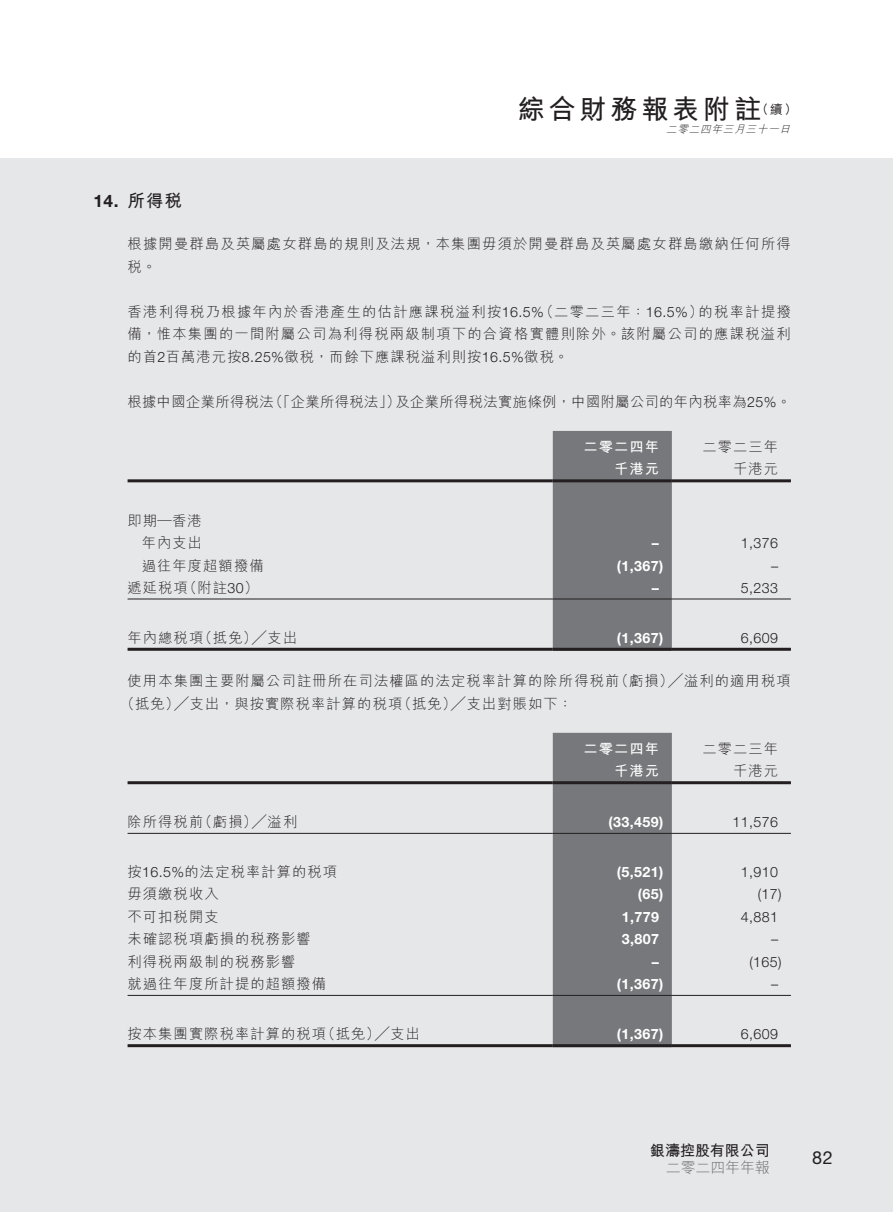
<style>
.page{position:relative;width:893px;height:1212px;background:#fff}
.page>*{position:absolute;margin:0;border:0;box-sizing:border-box;transform-origin:0 0}
.t1{font:700 27px "M Hei HK";letter-spacing:.145em;color:#231f20}
.t2{font:18px "Helvetica Neue LT Std";color:#231f20}
.t3{font:700 17.25px "M Hei HK";color:#231f20}
.t4{font:700 17.25px "Helvetica Neue LT Std";color:#231f20}
.t5{font:700 15px "M Hei HK";color:#231f20}
.t6{font:300 15px "M Hei HK";letter-spacing:-.01em;color:#6c6d70}
.t7{font:300 14.25px/22.5px "M Hei HK";letter-spacing:.08em;color:#231f20}
.t8{font:700 14.25px "Helvetica Neue LT Std";letter-spacing:.03em;color:#fff}
.t9{font:300 14.25px "Helvetica Neue LT Std";letter-spacing:.03em;color:#231f20}
.t10{font:300 14.25px "M Hei HK";letter-spacing:.03em;color:#231f20}
.t11{font:700 14.25px "M Hei HK";letter-spacing:.08em;color:#fff}
.t12{font:500 12.75px "M Hei HK";color:#231f20}
.t13{font:italic 300 10.5px "M Hei HK";color:#231f20}
.s1{font-family:"Helvetica Neue LT Std"}
</style>
<div class="page">
<div style="left:0;top:158px;width:893px;height:1054px;background:#e6e7e9"></div>
<div style="left:553px;top:431px;width:119px;height:217px;background:#76787b"></div>
<hr style="left:128px;top:479px;width:425px;height:3px;background:#231f20">
<hr style="left:553px;top:479px;width:119px;height:3px;background:#231f20">
<hr style="left:672px;top:479px;width:119px;height:3px;background:#231f20">
<hr style="left:128px;top:599px;width:425px;height:1px;background:#231f20">
<hr style="left:553px;top:599px;width:119px;height:1px;background:#231f20">
<hr style="left:672px;top:599px;width:119px;height:1px;background:#231f20">
<hr style="left:128px;top:648px;width:425px;height:3px;background:#231f20">
<hr style="left:553px;top:648px;width:119px;height:3px;background:#231f20">
<hr style="left:672px;top:648px;width:119px;height:3px;background:#231f20">
<div style="left:553px;top:733px;width:119px;height:311px;background:#76787b"></div>
<hr style="left:128px;top:781px;width:425px;height:3px;background:#231f20">
<hr style="left:553px;top:781px;width:119px;height:3px;background:#231f20">
<hr style="left:672px;top:781px;width:119px;height:3px;background:#231f20">
<hr style="left:128px;top:833px;width:425px;height:1px;background:#231f20">
<hr style="left:553px;top:833px;width:119px;height:1px;background:#231f20">
<hr style="left:672px;top:833px;width:119px;height:1px;background:#231f20">
<hr style="left:128px;top:995px;width:425px;height:1px;background:#231f20">
<hr style="left:553px;top:995px;width:119px;height:1px;background:#231f20">
<hr style="left:672px;top:995px;width:119px;height:1px;background:#231f20">
<hr style="left:128px;top:1044px;width:425px;height:3px;background:#231f20">
<hr style="left:553px;top:1044px;width:119px;height:3px;background:#231f20">
<hr style="left:672px;top:1044px;width:119px;height:3px;background:#231f20">
<h1 class="t1" style="left:518px;top:90px;width:245px">綜合財務報表附註</h1>
<p class="t12" style="left:756px;top:100px;width:43px">（續(</p>
<p class="t13" style="left:666px;top:121px;width:129px">二零二四年三月三十一日</p>
<p class="t4" style="left:94px;top:190px;width:26px">14.</p>
<p class="t3" style="left:128px;top:188px;width:56px">所得稅</p>
<p class="t7" style="left:128px;top:232px;width:665px">根據開曼群島及英屬處女群島的規則及法規，本集團毋須於開曼群島及英屬處女群島繳納任何所得稅。</p>
<p class="t7" style="left:698px;top:300px;width:94px">的稅率計提撥</p>
<p class="t7" style="left:539px;top:300px;width:165px">（二零二三年：<span class="s1">16.5%</span>）</p>
<p class="t7" style="left:128px;top:300px;width:665px">香港利得稅乃根據年內於香港產生的估計應課稅溢利按<span class="s1">16.5%<br></span>備，惟本集團的一間附屬公司為利得稅兩級制項下的合資格實體則除外。該附屬公司的應課稅溢利的首<span class="s1">2</span>百萬港元按<span class="s1">8.25%</span>徵稅，而餘下應課稅溢利則按<span class="s1">16.5%</span>徵稅。</p>
<p class="t10" style="left:396px;top:391px;width:397px">及企業所得稅法實施條例，中國附屬公司的年內稅率為<span class="s1">25%</span>。</p>
<p class="t7" style="left:269px;top:390px;width:133px">（「企業所得稅法」）</p>
<p class="t10" style="left:128px;top:391px;width:148px">根據中國企業所得稅法</p>
<p class="t11" style="left:583px;top:436px;width:77px">二零二四年</p>
<p class="t11" style="left:614px;top:458px;width:46px">千港元</p>
<p class="t7" style="left:702px;top:435px;width:77px">二零二三年</p>
<p class="t7" style="left:733px;top:457px;width:46px">千港元</p>
<p class="t7" style="left:128px;top:508px;width:76px">即期—香港</p>
<p class="t7" style="left:142px;top:531px;width:62px">年內支出</p>
<p class="t8" style="left:652px;top:534px;width:9px">–</p>
<p class="t9" style="left:741px;top:534px;width:39px">1,376</p>
<p class="t7" style="left:142px;top:553px;width:123px">過往年度超額撥備</p>
<p class="t8" style="left:617px;top:557px;width:48px">)1,367(</p>
<p class="t9" style="left:771px;top:557px;width:9px">–</p>
<p class="t7" style="left:183px;top:576px;width:77px">（附註<span class="s1">30</span>(</p>
<p class="t7" style="left:128px;top:576px;width:62px">遞延稅項</p>
<p class="t8" style="left:652px;top:579px;width:9px">–</p>
<p class="t9" style="left:741px;top:579px;width:39px">5,233</p>
<p class="t7" style="left:198px;top:625px;width:100px">（抵免）╱支出</p>
<p class="t7" style="left:128px;top:625px;width:77px">年內總稅項</p>
<p class="t8" style="left:617px;top:629px;width:48px">)1,367(</p>
<p class="t9" style="left:741px;top:629px;width:39px">6,609</p>
<p class="t7" style="left:614px;top:669px;width:178px">（虧損）╱溢利的適用稅項</p>
<p class="t7" style="left:397px;top:669px;width:224px;text-indent:-270px">使用本集團主要附屬公司註冊所在司法權區的法定稅率計算的除所得稅前（抵免）╱支出對賬如下：</p>
<p class="t7" style="left:120px;top:691px;width:283px">（抵免）╱支出，與按實際稅率計算的稅項</p>
<p class="t11" style="left:583px;top:738px;width:77px">二零二四年</p>
<p class="t7" style="left:702px;top:736px;width:77px">二零二三年</p>
<p class="t11" style="left:614px;top:760px;width:46px">千港元</p>
<p class="t7" style="left:733px;top:759px;width:46px">千港元</p>
<p class="t7" style="left:198px;top:810px;width:100px">（虧損）╱溢利</p>
<p class="t7" style="left:128px;top:810px;width:77px">除所得稅前</p>
<p class="t8" style="left:608px;top:813px;width:56px">)33,459(</p>
<p class="t9" style="left:733px;top:814px;width:47px">11,576</p>
<p class="t7" style="left:128px;top:860px;width:211px">按<span class="s1">16.5%</span>的法定稅率計算的稅項</p>
<p class="t8" style="left:617px;top:863px;width:48px">)5,521(</p>
<p class="t9" style="left:741px;top:863px;width:39px">1,910</p>
<p class="t7" style="left:128px;top:882px;width:93px">毋須繳稅收入</p>
<p class="t8" style="left:638px;top:885px;width:27px">)65(</p>
<p class="t9" style="left:758px;top:886px;width:25px">)17(</p>
<p class="t7" style="left:128px;top:905px;width:93px">不可扣稅開支</p>
<p class="t8" style="left:622px;top:908px;width:39px">1,779</p>
<p class="t9" style="left:741px;top:908px;width:39px">4,881</p>
<p class="t7" style="left:128px;top:927px;width:185px">未確認稅項虧損的稅務影響</p>
<p class="t8" style="left:622px;top:930px;width:39px">3,807</p>
<p class="t9" style="left:771px;top:931px;width:9px">–</p>
<p class="t7" style="left:128px;top:950px;width:169px">利得稅兩級制的稅務影響</p>
<p class="t8" style="left:652px;top:953px;width:9px">–</p>
<p class="t9" style="left:749px;top:953px;width:34px">)165(</p>
<p class="t7" style="left:128px;top:972px;width:200px">就過往年度所計提的超額撥備</p>
<p class="t8" style="left:617px;top:975px;width:48px">)1,367(</p>
<p class="t9" style="left:771px;top:976px;width:9px">–</p>
<p class="t7" style="left:321px;top:1022px;width:100px">（抵免）╱支出</p>
<p class="t7" style="left:128px;top:1022px;width:200px">按本集團實際稅率計算的稅項</p>
<p class="t8" style="left:617px;top:1025px;width:48px">)1,367(</p>
<p class="t9" style="left:741px;top:1025px;width:39px">6,609</p>
<p class="t5" style="left:650px;top:1140px;width:121px">銀濤控股有限公司</p>
<p class="t6" style="left:666px;top:1157px;width:105px">二零二四年年報</p>
<p class="t2" style="left:812px;top:1146px;width:22px">82</p>
</div>
